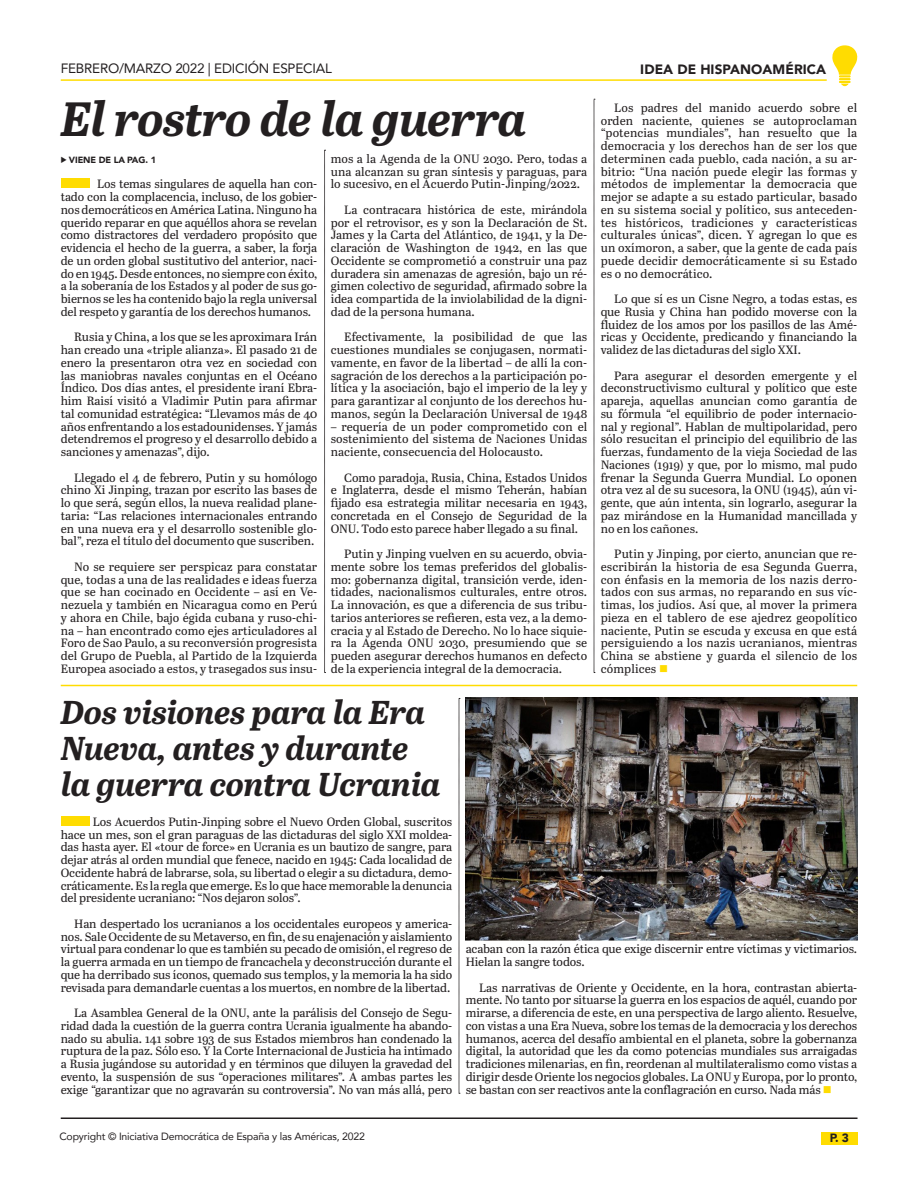
<style>
.page{position:relative;width:918px;height:1188px;background:#fff}
.page>*{position:absolute;margin:0;border:0;box-sizing:border-box;transform-origin:0 0}
.t1{font:italic 700 48px "Abril Text";letter-spacing:-.015em;color:#231f20}
.t2{font:italic 700 33px/36px "Abril Text";letter-spacing:-.01em;color:#231f20}
.t3{font:13.5px "Avenir";letter-spacing:-.015em;color:#231f20}
.t4{font:900 13.5px "Avenir";letter-spacing:.005em;color:#231f20}
.Segundo_parrafo_just{font:12px/12.8px "Abril Text";letter-spacing:-.005em;color:#231f20;text-align:justify}
.t5{font:900 12px "Avenir";color:#231f20}
.t6{font:10.5px "Avenir";letter-spacing:-.015em;color:#231f20}
.t7{font:900 9px "Avenir";letter-spacing:-.005em;color:#231f20}
.s1{font-family:"Abril Text";font-weight:400}
.s2{color:#ffdc01}
</style>
<div class="page">
<hr style="left:61px;top:79px;width:766px;height:2px;background:#ffdc01">
<hr style="left:61px;top:1118px;width:797px;height:1px;background:#231f20">
<div style="left:821px;top:1132px;width:37px;height:12px;background:#ffdc01"></div>
<svg style="left:832px;top:45px;width:26px;height:41px"></svg>
<div style="left:61px;top:179px;width:29px;height:9px;background:#ffdc01"></div>
<div style="left:61px;top:816px;width:29px;height:10px;background:#ffdc01"></div>
<svg style="left:324px;top:150px;width:2px;height:523px"></svg>
<svg style="left:594px;top:99px;width:1px;height:574px"></svg>
<svg style="left:459px;top:698px;width:1px;height:396px"></svg>
<img style="left:466px;top:698px;width:391px;height:242px">
<hr style="left:61px;top:685px;width:796px;height:1px;background:#ffdc01">
<p class="t3" style="left:61px;top:58px;width:273px">FEBRERO/MARZO 2022 | EDICIÓN ESPECIAL</p>
<p class="t1" style="left:61px;top:84px;width:467px">El rostro de la guerra</p>
<p class="t7" style="left:61px;top:152px;width:97px"><span class="s1">v</span> VIENE DE LA PAG. 1</p>
<p class="Segundo_parrafo_just" style="left:61px;top:177px;width:258px;text-indent:36px">Los temas singulares de aquella han con&shy;tado con la complacencia, incluso, de los gobier&shy;nos democráticos en América Latina. Ninguno ha querido reparar en que aquéllos ahora se revelan como distractores del verdadero propósito que evidencia el hecho de la guerra, a saber, la forja de un orden global sustitutivo del anterior, naci&shy;do en 1945. Desde entonces, no siempre con éxito, a la soberanía de los Estados y al poder de sus go&shy;biernos se les ha contenido bajo la regla universal del respeto y garantía de los derechos humanos.</p>
<p class="Segundo_parrafo_just" style="left:61px;top:330px;width:258px;text-indent:14px">Rusia y China, a los que se les aproximara Irán han creado una «triple alianza». El pasado 21 de enero la presentaron otra vez en sociedad con las maniobras navales conjuntas en el Océano Índico. Dos días antes, el presidente iraní Ebra&shy;him Raisí visitó a Vladimir Putin para afirmar tal comunidad estratégica: “Llevamos más de 40 años enfrentando a los estadounidenses. Y jamás detendremos el progreso y el desarrollo debido a sanciones y amenazas”, dijo.</p>
<p class="Segundo_parrafo_just" style="left:61px;top:470px;width:258px;text-indent:14px">Llegado el 4 de febrero, Putin y su homólogo chino Xi Jinping, trazan por escrito las bases de lo que será, según ellos, la nueva realidad plane&shy;taria: “Las relaciones internacionales entrando en una nueva era y el desarrollo sostenible glo&shy;bal”, reza el título del documento que suscriben.</p>
<p class="Segundo_parrafo_just" style="left:61px;top:560px;width:258px;text-indent:14px">No se requiere ser perspicaz para constatar que, todas a una de las realidades e ideas fuerza que se han cocinado en Occidente – así en Ve&shy;nezuela y también en Nicaragua como en Perú y ahora en Chile, bajo égida cubana y ruso-chi&shy;na – han encontrado como ejes articuladores al Foro de Sao Paulo, a su reconversión progresista del Grupo de Puebla, al Partido de la Izquierda Europea asociado a estos, y trasegados sus insu-</p>
<p class="Segundo_parrafo_just" style="left:331px;top:152px;width:258px">mos a la Agenda de la ONU 2030. Pero, todas a una alcanzan su gran síntesis y paraguas, para lo sucesivo, en el Acuerdo Putin-Jinping/2022.</p>
<p class="Segundo_parrafo_just" style="left:331px;top:203px;width:258px;text-indent:14px">La contracara histórica de este, mirándola por el retrovisor, es y son la Declaración de St.<br>James y la Carta del Atlántico, de 1941, y la De&shy;claración de Washington de 1942, en las que Occidente se comprometió a construir una paz duradera sin amenazas de agresión, bajo un ré&shy;gimen colectivo de seguridad, afirmado sobre la idea compartida de la inviolabilidad de la digni&shy;dad de la persona humana.</p>
<p class="Segundo_parrafo_just" style="left:331px;top:330px;width:258px;text-indent:14px">Efectivamente, la posibilidad de que las cuestiones mundiales se conjugasen, normati&shy;vamente, en favor de la libertad – de allí la con&shy;sagración de los derechos a la participación po&shy;lítica y la asociación, bajo el imperio de la ley y para garantizar al conjunto de los derechos hu&shy;manos, según la Declaración Universal de 1948</p>
<p class="Segundo_parrafo_just" style="left:331px;top:419px;width:258px">– requería de un poder comprometido con el sostenimiento del sistema de Naciones Unidas naciente, consecuencia del Holocausto.</p>
<p class="Segundo_parrafo_just" style="left:331px;top:470px;width:258px;text-indent:14px">Como paradoja, Rusia, China, Estados Unidos e Inglaterra, desde el mismo Teherán, habían fijado esa estrategia militar necesaria en 1943, concretada en el Consejo de Seguridad de la ONU. Todo esto parece haber llegado a su final.</p>
<p class="Segundo_parrafo_just" style="left:331px;top:547px;width:258px;text-indent:14px">Putin y Jinping vuelven en su acuerdo, obvia&shy;mente sobre los temas preferidos del globalis&shy;mo: gobernanza digital, transición verde, iden&shy;tidades, nacionalismos culturales, entre otros.<br>La innovación, es que a diferencia de sus tribu&shy;tarios anteriores se refieren, esta vez, a la demo&shy;cracia y al Estado de Derecho. No lo hace siquie&shy;ra la Agenda ONU 2030, presumiendo que se pueden asegurar derechos humanos en defecto de la experiencia integral de la democracia.</p>
<p class="t2" style="left:61px;top:693px;width:381px">Dos visiones para la Era<br>Nueva, antes y durante la guerra contra Ucrania</p>
<p class="t4" style="left:640px;top:57px;width:187px">IDEA DE HISPANOAMÉRICA</p>
<p class="Segundo_parrafo_just" style="left:601px;top:101px;width:258px;text-indent:14px">Los padres del manido acuerdo sobre el orden naciente, quienes se autoproclaman “potencias mundiales”, han resuelto que la democracia y los derechos han de ser los que determinen cada pueblo, cada nación, a su ar&shy;bitrio: “Una nación puede elegir las formas y métodos de implementar la democracia que mejor se adapte a su estado particular, basado en su sistema social y político, sus anteceden&shy;tes históricos, tradiciones y características culturales únicas”, dicen. Y agregan lo que es un oxímoron, a saber, que la gente de cada país puede decidir democráticamente si su Estado es o no democrático.</p>
<p class="Segundo_parrafo_just" style="left:601px;top:292px;width:258px;text-indent:14px">Lo que sí es un Cisne Negro, a todas estas, es que Rusia y China han podido moverse con la fluidez de los amos por los pasillos de las Amé&shy;ricas y Occidente, predicando y financiando la validez de las dictaduras del siglo XXI.</p>
<p class="Segundo_parrafo_just" style="left:601px;top:368px;width:258px;text-indent:14px">Para asegurar el desorden emergente y el deconstructivismo cultural y político que este apareja, aquellas anuncian como garantía de su fórmula “el equilibrio de poder internacio&shy;nal y regional”. Hablan de multipolaridad, pero sólo resucitan el principio del equilibrio de las fuerzas, fundamento de la vieja Sociedad de las Naciones (1919) y que, por lo mismo, mal pudo frenar la Segunda Guerra Mundial. Lo oponen otra vez al de su sucesora, la ONU (1945), aún vi&shy;gente, que aún intenta, sin lograrlo, asegurar la paz mirándose en la Humanidad mancillada y no en los cañones.</p>
<p class="Segundo_parrafo_just" style="left:601px;top:547px;width:258px;text-indent:14px">Putin y Jinping, por cierto, anuncian que re&shy;escribirán la historia de esa Segunda Guerra, con énfasis en la memoria de los nazis derro&shy;tados con sus armas, no reparando en sus víc&shy;timas, los judíos. Así que, al mover la primera pieza en el tablero de ese ajedrez geopolítico naciente, Putin se escuda y excusa en que está persiguiendo a los nazis ucranianos, mientras China se abstiene y guarda el silencio de los cómplices <span class="s2">■</span></p>
<p class="Segundo_parrafo_just" style="left:61px;top:815px;width:393px;text-indent:32px">Los Acuerdos Putin-Jinping sobre el Nuevo Orden Global, suscritos hace un mes, son el gran paraguas de las dictaduras del siglo XXI moldea&shy;das hasta ayer. El «tour de force» en Ucrania es un bautizo de sangre, para dejar atrás al orden mundial que fenece, nacido en 1945: Cada localidad de Occidente habrá de labrarse, sola, su libertad o elegir a su dictadura, demo&shy;cráticamente. Es la regla que emerge. Es lo que hace memorable la denuncia del presidente ucraniano: “Nos dejaron solos”.</p>
<p class="Segundo_parrafo_just" style="left:61px;top:917px;width:393px;text-indent:14px">Han despertado los ucranianos a los occidentales europeos y america&shy;nos. Sale Occidente de su Metaverso, en fin, de su enajenación y aislamiento virtual para condenar lo que es también su pecado de omisión, el regreso de la guerra armada en un tiempo de francachela y deconstrucción durante el que ha derribado sus íconos, quemado sus templos, y la memoria la ha sido revisada para demandarle cuentas a los muertos, en nombre de la libertad.</p>
<p class="Segundo_parrafo_just" style="left:61px;top:1006px;width:393px;text-indent:14px">La Asamblea General de la ONU, ante la parálisis del Consejo de Segu&shy;ridad dada la cuestión de la guerra contra Ucrania igualmente ha abando&shy;nado su abulia. 141 sobre 193 de sus Estados miembros han condenado la ruptura de la paz. Sólo eso. Y la Corte Internacional de Justicia ha intimado a Rusia jugándose su autoridad y en términos que diluyen la gravedad del evento, la suspensión de sus “operaciones militares”. A ambas partes les exige “garantizar que no agravarán su controversia”. No van más allá, pero</p>
<p class="Segundo_parrafo_just" style="left:466px;top:942px;width:393px">acaban con la razón ética que exige discernir entre víctimas y victimarios.<br>Hielan la sangre todos.</p>
<p class="Segundo_parrafo_just" style="left:466px;top:980px;width:393px;text-indent:14px">Las narrativas de Oriente y Occidente, en la hora, contrastan abierta&shy;mente. No tanto por situarse la guerra en los espacios de aquél, cuando por mirarse, a diferencia de este, en una perspectiva de largo aliento. Resuelve, con vistas a una Era Nueva, sobre los temas de la democracia y los derechos humanos, acerca del desafío ambiental en el planeta, sobre la gobernanza digital, la autoridad que les da como potencias mundiales sus arraigadas tradiciones milenarias, en fin, reordenan al multilateralismo como vistas a dirigir desde Oriente los negocios globales. La ONU y Europa, por lo pronto, se bastan con ser reactivos ante la conflagración en curso. Nada más <span class="s2">■</span></p>
<p class="t6" style="left:59px;top:1128px;width:307px">Copyright © Iniciativa Democrática de España y las Américas, 2022</p>
<p class="t5" style="left:830px;top:1128px;width:21px">P. 3</p>
</div>
